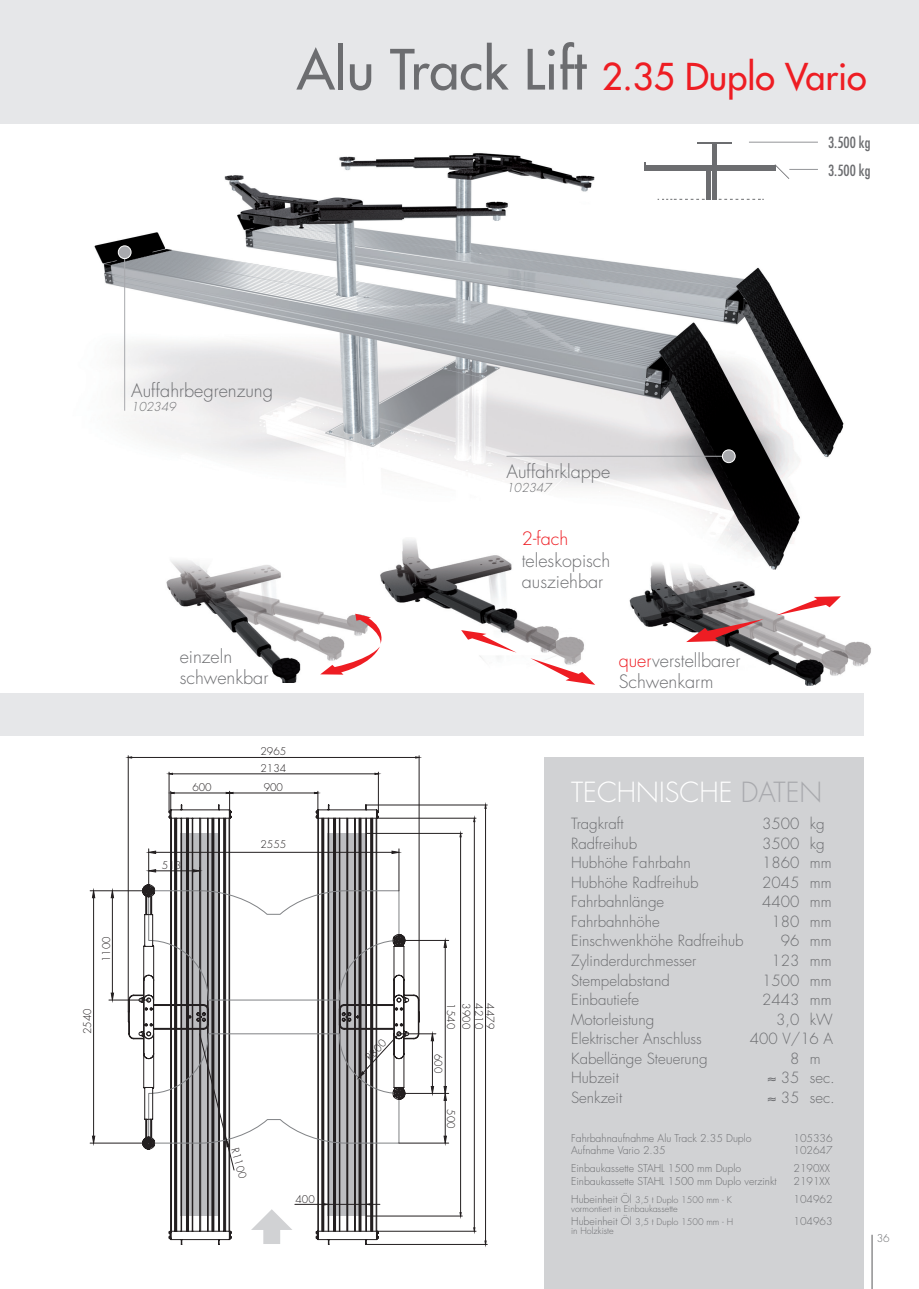
<style>
.page{position:relative;width:919px;height:1289px;background:#fff}
.page>*{position:absolute;margin:0;border:0;box-sizing:border-box;transform-origin:0 0}
.t1{font:36px "Futura";color:#ee1d23}
.t2{font:300 27px "Futura";color:#fff}
.t3{font:300 18px/21.6px "Futura";color:#6c6d70}
.t4{font:300 18px "Futura";color:#ee1d23}
.t5{font:300 15px/19.5px "Futura";color:#6c6d70}
.t6{font:condensed 15px "Futura";color:#6c6d70}
.t7{font:italic 300 12px "Futura";color:#6c6d70}
.t8{font:300 10.5px/12.6px "Futura";color:#6c6d70}
.t9{font:300 10.35px/19px "Futura";color:#231f20;text-align:center}
.t10{font:300 9px/9px "Futura";color:#6c6d70}
.s1{font-size:54px;color:#6c6d70}
.s2{color:#ee1d23}
.s3{color:#a8a9ad}
.s4{font-size:10.5px}
</style>
<div class="page">
<div style="left:0;top:693px;width:863px;height:43px;background:#e6e7e9"></div>
<hr style="left:871px;top:1234px;width:1px;height:54px;background:#57585a">
<div style="left:544px;top:757px;width:319px;height:531px;background:#d1d2d4"></div>
<div style="left:0;top:0;width:918px;height:123px;background:#e6e7e9"></div>
<svg style="left:169px;top:804px;width:207px;height:440px"></svg>
<hr style="left:200px;top:818px;width:1px;height:413px;background:#231f20">
<hr style="left:218px;top:818px;width:1px;height:413px;background:#231f20">
<hr style="left:219px;top:818px;width:1px;height:413px;background:#231f20">
<hr style="left:207px;top:818px;width:1px;height:413px;background:#231f20">
<hr style="left:208px;top:818px;width:1px;height:413px;background:#231f20">
<hr style="left:229px;top:818px;width:1px;height:413px;background:#231f20">
<hr style="left:212px;top:818px;width:1px;height:413px;background:#231f20">
<hr style="left:213px;top:818px;width:1px;height:413px;background:#231f20">
<hr style="left:224px;top:818px;width:1px;height:413px;background:#231f20">
<hr style="left:225px;top:818px;width:1px;height:413px;background:#231f20">
<hr style="left:366px;top:804px;width:121px;height:1px;background:#231f20">
<hr style="left:366px;top:1244px;width:121px;height:1px;background:#231f20">
<hr style="left:485px;top:808px;width:1px;height:432px;background:#231f20">
<hr style="left:376px;top:1230px;width:100px;height:1px;background:#231f20">
<hr style="left:376px;top:818px;width:100px;height:1px;background:#231f20">
<hr style="left:474px;top:821px;width:1px;height:406px;background:#231f20">
<hr style="left:378px;top:772px;width:1px;height:39px;background:#231f20">
<hr style="left:169px;top:772px;width:1px;height:39px;background:#231f20">
<hr style="left:172px;top:773px;width:203px;height:1px;background:#231f20">
<hr style="left:233px;top:792px;width:81px;height:1px;background:#231f20">
<svg style="left:314px;top:791px;width:4px;height:18px"></svg>
<hr style="left:174px;top:792px;width:52px;height:1px;background:#231f20">
<svg style="left:226px;top:791px;width:7px;height:18px"></svg>
<svg style="left:170px;top:791px;width:4px;height:18px"></svg>
<hr style="left:367px;top:1215px;width:95px;height:1px;background:#231f20">
<hr style="left:367px;top:833px;width:95px;height:1px;background:#231f20">
<hr style="left:460px;top:836px;width:1px;height:376px;background:#231f20">
<hr style="left:295px;top:1203px;width:85px;height:1px;background:#231f20">
<hr style="left:419px;top:755px;width:1px;height:256px;background:#231f20">
<hr style="left:128px;top:755px;width:1px;height:256px;background:#231f20">
<hr style="left:132px;top:757px;width:283px;height:1px;background:#231f20">
<svg style="left:443px;top:1135px;width:4px;height:10px"></svg>
<hr style="left:399px;top:1093px;width:49px;height:1px;background:#231f20">
<hr style="left:399px;top:1142px;width:49px;height:1px;background:#231f20">
<hr style="left:445px;top:1100px;width:1px;height:36px;background:#231f20">
<svg style="left:431px;top:1031px;width:3px;height:10px"></svg>
<svg style="left:431px;top:1085px;width:3px;height:10px"></svg>
<hr style="left:399px;top:1033px;width:37px;height:1px;background:#231f20">
<hr style="left:432px;top:1040px;width:1px;height:46px;background:#231f20">
<svg style="left:443px;top:938px;width:4px;height:9px"></svg>
<svg style="left:443px;top:1085px;width:4px;height:15px"></svg>
<hr style="left:399px;top:940px;width:49px;height:1px;background:#231f20">
<hr style="left:445px;top:947px;width:1px;height:146px;background:#231f20">
<svg style="left:146px;top:850px;width:10px;height:3px"></svg>
<svg style="left:391px;top:850px;width:10px;height:3px"></svg>
<hr style="left:148px;top:848px;width:1px;height:42px;background:#231f20">
<hr style="left:398px;top:848px;width:1px;height:42px;background:#231f20">
<hr style="left:156px;top:852px;width:236px;height:1px;background:#231f20">
<svg style="left:90px;top:867px;width:329px;height:303px"></svg>
<img style="left:94px;top:141px;width:750px;height:406px">
<img style="left:376px;top:538px;width:228px;height:122px">
<img style="left:629px;top:547px;width:242px;height:139px">
<img style="left:166px;top:549px;width:212px;height:133px">
<svg style="left:686px;top:619px;width:77px;height:23px;background:#915a5d"></svg>
<svg style="left:776px;top:596px;width:64px;height:19px"></svg>
<svg style="left:320px;top:613px;width:66px;height:61px"></svg>
<svg style="left:251px;top:1209px;width:41px;height:34px"></svg>
<svg style="left:461px;top:630px;width:55px;height:22px"></svg>
<svg style="left:530px;top:658px;width:65px;height:26px"></svg>
<hr style="left:506px;top:456px;width:222px;height:1px;background:#a8a9ad">
<div style="left:722px;top:450px;width:13px;height:12px;background:#a8a9ad;border-radius:50%"></div>
<div style="left:722px;top:449px;width:13px;height:14px;border:1px solid #fff;border-radius:50%"></div>
<hr style="left:124px;top:252px;width:1px;height:159px;background:#a8a9ad">
<div style="left:118px;top:246px;width:13px;height:12px;background:#a8a9ad;border-radius:50%"></div>
<div style="left:118px;top:246px;width:13px;height:13px;border:1px solid #fff;border-radius:50%"></div>
<svg style="left:657px;top:199px;width:106px;height:1px"></svg>
<hr style="left:706px;top:167px;width:4px;height:32px;background:#6c6d70">
<hr style="left:712px;top:143px;width:4px;height:56px;background:#6c6d70">
<div style="left:645px;top:165px;width:131px;height:6px;background:#6c6d70"></div>
<hr style="left:697px;top:142px;width:34px;height:2px;background:#6c6d70">
<hr style="left:748px;top:142px;width:69px;height:1px;background:#939598">
<svg style="left:774px;top:164px;width:43px;height:15px"></svg>
<h1 class="t1" style="left:297px;top:53px;width:571px"><span class="s1">Alu Track Lift</span> 2.35 Duplo Vario</h1>
<p class="t6" style="left:828px;top:133px;width:44px">3.500 kg</p>
<p class="t6" style="left:828px;top:161px;width:44px">3.500 kg</p>
<p class="t3" style="left:131px;top:379px;width:143px">Auffahrbegrenzung</p>
<p class="t7" style="left:131px;top:399px;width:46px">102349</p>
<p class="t9" style="left:97px;top:962px;width:27px;rotate:-90deg">1100</p>
<p class="t9" style="left:78px;top:1034px;width:27px;rotate:-90deg">2540</p>
<p class="t3" style="left:180px;top:645px;width:90px">einzeln schwenkbar</p>
<p class="t9" style="left:192px;top:777px;width:21px">600</p>
<p class="t9" style="left:162px;top:855px;width:21px">513</p>
<p class="t9" style="left:260px;top:742px;width:27px">2965</p>
<p class="t9" style="left:260px;top:758px;width:27px">2134<br>900</p>
<p class="t9" style="left:260px;top:834px;width:27px">2555</p>
<p class="t9" style="left:244px;top:1145px;width:32px;rotate:74deg">R1100</p>
<p class="t9" style="left:295px;top:1189px;width:21px">400</p>
<p class="t9" style="left:361px;top:1052px;width:26px;rotate:-47deg">R800</p>
<p class="t3" style="left:506px;top:460px;width:105px">Auffahrklappe</p>
<p class="t7" style="left:506px;top:480px;width:46px">102347</p>
<p class="t4" style="left:522px;top:527px;width:48px">2-fach</p>
<p class="t3" style="left:522px;top:549px;width:90px">teleskopisch ausziehbar</p>
<p class="t3" style="left:618px;top:650px;width:123px;line-height:21px"><span class="s2">quer</span>verstellbarer<br>Schwenkarm</p>
<p class="t9" style="left:460px;top:1003px;width:27px;rotate:90deg">1540</p>
<p class="t9" style="left:475px;top:1003px;width:27px;rotate:90deg">3900</p>
<p class="t9" style="left:488px;top:1003px;width:27px;rotate:90deg">4210</p>
<p class="t9" style="left:499px;top:1003px;width:27px;rotate:90deg">4479</p>
<p class="t9" style="left:447px;top:1053px;width:21px;rotate:90deg">600</p>
<p class="t9" style="left:460px;top:1109px;width:21px;rotate:90deg">500</p>
<h2 class="t2" style="left:571px;top:774px;width:252px">TECHNISCHE <span class="s3">DATEN</span></h2>
<p class="t5" style="left:571px;top:814px;width:174px">Tragkraft<br>Radfreihub<br>Hubhöhe Fahrbahn<br>Hubhöhe Radfreihub<br>Fahrbahnlänge<br>Fahrbahnhöhe<br>Einschwenkhöhe Radfreihub<br>Zylinderdurchmesser<br>Stempelabstand<br>Einbautiefe<br>Motorleistung<br>Elektrischer Anschluss<br>Kabellänge Steuerung<br>Hubzeit<br>Senkzeit</p>
<p class="t5" style="left:762px;top:814px;width:64px">3500 kg</p>
<p class="t5" style="left:762px;top:833px;width:64px">3500 kg</p>
<p class="t5" style="left:762px;top:853px;width:71px">1860 mm</p>
<p class="t5" style="left:762px;top:872px;width:71px">2045 mm</p>
<p class="t5" style="left:762px;top:892px;width:71px">4400 mm</p>
<p class="t5" style="left:771px;top:911px;width:62px">180 mm</p>
<p class="t5" style="left:780px;top:931px;width:52px">96 mm</p>
<p class="t5" style="left:771px;top:950px;width:62px">123 mm</p>
<p class="t5" style="left:762px;top:970px;width:71px">1500 mm</p>
<p class="t5" style="left:762px;top:989px;width:71px">2443 mm</p>
<p class="t5" style="left:776px;top:1009px;width:58px">3,0 kW</p>
<p class="t5" style="left:749px;top:1028px;width:85px">400 V/16 A</p>
<p class="t5" style="left:790px;top:1048px;width:32px">8 m</p>
<p class="t5" style="left:767px;top:1067px;width:69px">≈ 35 sec.</p>
<p class="t5" style="left:767px;top:1087px;width:69px">≈ 35 sec.</p>
<p class="t8" style="left:571px;top:1131px;width:182px">Fahrbahnaufnahme Alu Track 2.35 Duplo<br>Aufnahme Vario 2.35</p>
<p class="t8" style="left:571px;top:1162px;width:207px">Einbaukassette STAHL 1500 mm Duplo<br>Einbaukassette STAHL 1500 mm Duplo verzinkt</p>
<p class="t10" style="left:571px;top:1195px;width:162px"><span class="s4">Hubeinheit Öl</span> 3,5 t Duplo 1500 mm - K vormontiert in Einbaukassette</p>
<p class="t10" style="left:571px;top:1216px;width:163px"><span class="s4">Hubeinheit Öl</span> 3,5 t Duplo 1500 mm - H in Holzkiste</p>
<p class="t8" style="left:793px;top:1131px;width:41px">105336<br>102647</p>
<p class="t8" style="left:793px;top:1162px;width:38px">2190XX<br>2191XX</p>
<p class="t8" style="left:793px;top:1188px;width:41px;line-height:21.6px">104962<br>104963</p>
<p class="t8" style="left:876px;top:1232px;width:15px">36</p>
</div>
